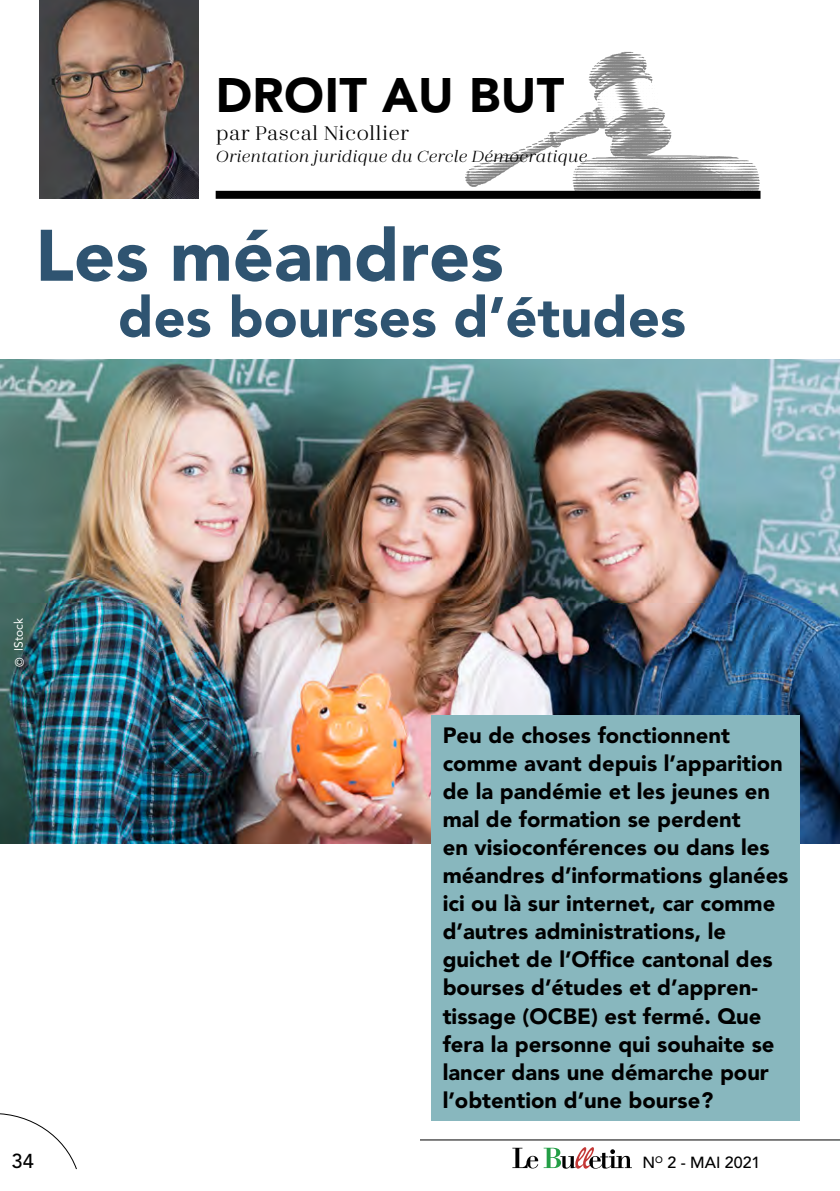
<style>
.page{position:relative;width:840px;height:1191px;background:#fff}
.page>*{position:absolute;margin:0;border:0;box-sizing:border-box;transform-origin:0 0}
.t1{font:900 72px "Avenir";color:#2f5471}
.t2{font:900 56px "Avenir";color:#2f5471}
.t3{font:900 48px "Avenir";letter-spacing:.01em;color:#000}
.t4{font:900 22px/28px "Avenir";color:#000}
.t5{font:22px "Zahrah";letter-spacing:.01em;color:#000}
.t6{font:500 20px "Avenir";color:#000}
.t7{font:italic 18px "Zahrah";letter-spacing:.01em;color:#000}
.t8{font:500 16px "Avenir";color:#000}
.t9{font:12px "Avenir";color:#fff}
</style>
<div class="page">
<svg style="left:0;top:1113px;width:77px;height:57px"></svg>
<svg style="left:512px;top:1147px;width:119px;height:21px"></svg>
<hr style="left:420px;top:1139px;width:419px;height:1px;background:#000">
<img style="left:0;top:359px;width:839px;height:484px">
<img style="left:394px;top:51px;width:366px;height:140px">
<div style="left:215px;top:191px;width:545px;height:8px;background:#000"></div>
<img style="left:40px;top:0;width:159px;height:198px">
<div style="left:431px;top:715px;width:368px;height:405px;background:#88b7be"></div>
<p class="t3" style="left:215px;top:66px;width:350px">DROIT AU BUT</p>
<p class="t5" style="left:215px;top:120px;width:195px">par Pascal Nicollier</p>
<p class="t7" style="left:215px;top:146px;width:373px">Orientation juridique du Cercle Démocratique</p>
<p class="t1" style="left:35px;top:212px;width:469px">Les méandres</p>
<p class="t2" style="left:118px;top:283px;width:569px">des bourses d’études</p>
<p class="t9" style="left:12px;top:667px;width:51px;rotate:-90deg">© IStock</p>
<p class="t4" style="left:442px;top:721px;width:347px">Peu de choses fonctionnent comme avant depuis l’apparition de la pandémie et les jeunes en mal de formation se perdent<br>en visioconférences ou dans les méandres d’informations glanées ici ou là sur internet, car comme d’autres administrations, le guichet de l’Office cantonal des bourses d’études et d’appren&shy;tissage (OCBE) est fermé. Que fera la personne qui souhaite se lancer dans une démarche pour l’obtention d’une bourse?</p>
<p class="t6" style="left:12px;top:1149px;width:24px">34</p>
<p class="t8" style="left:642px;top:1153px;width:120px">N<sup>O</sup> 2 - MAI 2021</p>
</div>
